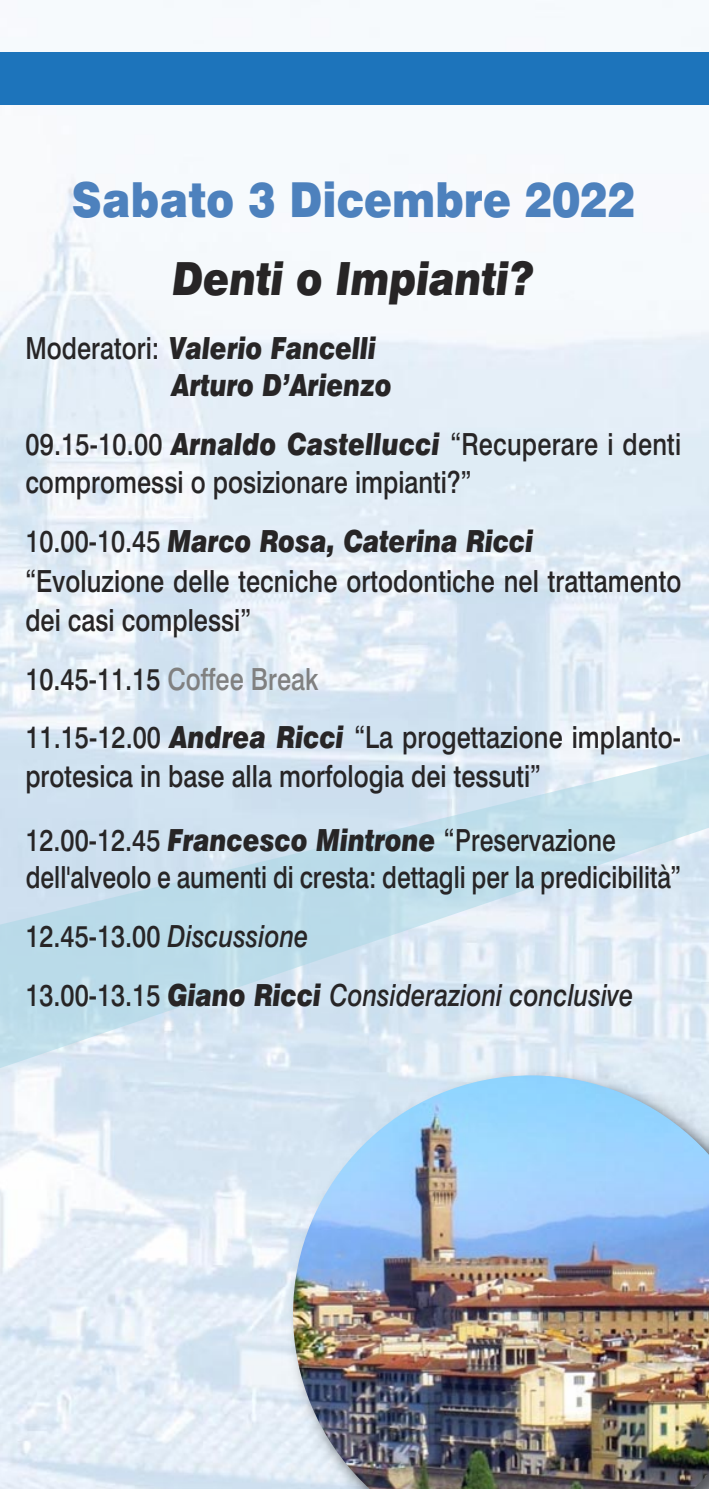
<style>
.page{position:relative;width:709px;height:1489px;background:#fff}
.page>*{position:absolute;margin:0;border:0;box-sizing:border-box;transform-origin:0 0}
.t1{font:900 48.25px "Swiss 721 BT";color:#4d81bd;scale:.87 1}
.t2{font:italic 900 45.75px "Swiss 721 BT";color:#272526;scale:.87 1}
.t3{font:500 30.5px/39.2px "Swiss 721 BT";color:#272526;scale:.83 1}
.t4{font:500 30.5px/58.8px "Swiss 721 BT";color:#272526;scale:.81 1}
.t5{font:italic 900 30.5px/36.8px "Swiss 721 BT";color:#272526;scale:.83 1}
.s1{font-weight:500;font-style:normal}
.s2{font-weight:900;font-style:italic}
.s3{color:#808080}
.s4{font-style:italic}
</style>
<div class="page">
<svg style="left:0;top:745px;width:709px;height:743px;background:#d5e6f1"></svg>
<div style="left:0;top:52px;width:709px;height:53px;background:#1d74bb"></div>
<img style="left:281px;top:1063px;width:428px;height:425px">
<img style="left:293px;top:1075px;width:416px;height:413px">
<p class="t1" style="left:72px;top:172px;width:649px">Sabato 3 Dicembre 2022</p>
<p class="t2" style="left:172px;top:262px;width:417px">Denti o Impianti?</p>
<p class="t5" style="left:172px;top:333px;width:266px;text-indent:-146px"><span class="s1">Moderatori:</span> Valerio Fancelli<br>Arturo D’Arienzo</p>
<p class="t3" style="left:25px;top:427px;width:791px">09.15-10.00 <span class="s2">Arnaldo Castellucci</span> “Recuperare i denti compromessi o posizionare impianti?”</p>
<p class="t3" style="left:25px;top:525px;width:791px">10.00-10.45 <span class="s2">Marco Rosa, Caterina Ricci<br></span>“Evoluzione delle tecniche ortodontiche nel trattamento dei casi complessi”</p>
<p class="t3" style="left:25px;top:652px;width:791px;line-height:58.8px">10.45-11.15 <span class="s3">Coffee Break<br></span>11.15-12.00 <span class="s2">Andrea Ricci</span> “La progettazione implanto-</p>
<p class="t3" style="left:25px;top:747px;width:713px;line-height:64.2px">protesica in base alla morfologia dei tessuti”<br>12.00-12.45 <span class="s2">Francesco Mintrone</span> “Preservazione</p>
<p class="t4" style="left:25px;top:851px;width:811px">dell'alveolo e aumenti di cresta: dettagli per la predicibilità”<br>12.45-13.00 <span class="s4">Discussione<br></span>13.00-13.15 <span class="s2">Giano Ricci</span> <span class="s4">Considerazioni conclusive</span></p>
</div>
